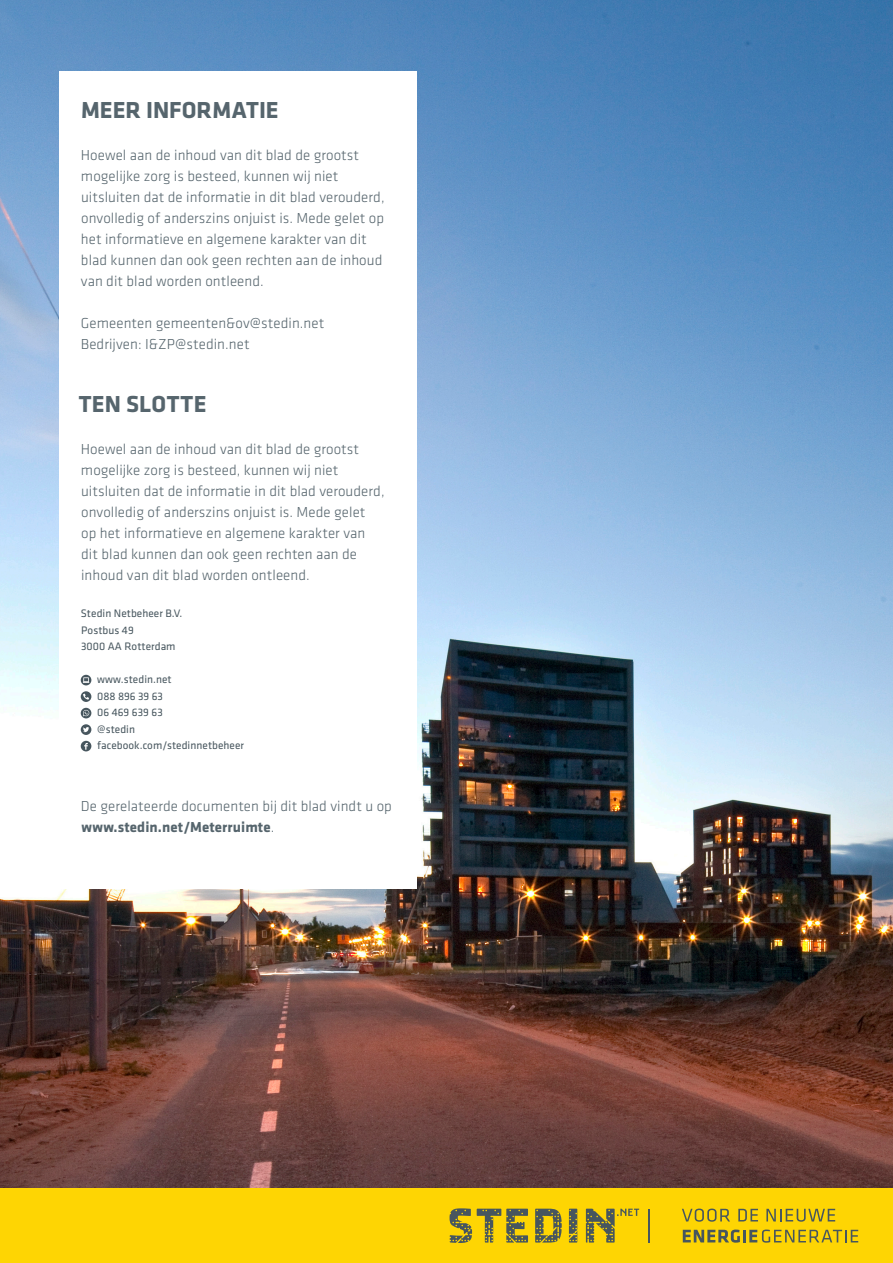
<style>
.page{position:relative;width:893px;height:1263px;background:#fff}
.page>*{position:absolute;margin:0;border:0;box-sizing:border-box;transform-origin:0 0}
.PARAGRAAFKOP{font:700 24px "Klavika";color:#56656d}
.PLATTE_TEKST{font:300 15px/21px "Klavika";letter-spacing:.005em;color:#56656d}
.PLATTETEKST_KADER{font:11.25px/16.5px "Klavika";letter-spacing:.005em;color:#47565e}
.s1{font-weight:700}
</style>
<div class="page">
<img style="left:0;top:0;width:893px;height:1188px">
<div style="left:59px;top:71px;width:358px;height:818px;background:#fff"></div>
<div style="left:81px;top:675px;width:10px;height:10px;background:#47565e;border-radius:50%"></div>
<svg style="left:83px;top:677px;width:6px;height:6px"></svg>
<div style="left:81px;top:691px;width:10px;height:11px;background:#47565e;border-radius:50%"></div>
<svg style="left:83px;top:694px;width:6px;height:6px"></svg>
<svg style="left:81px;top:708px;width:10px;height:10px"></svg>
<svg style="left:83px;top:710px;width:6px;height:6px"></svg>
<div style="left:81px;top:724px;width:10px;height:11px;background:#47565e;border-radius:50%"></div>
<svg style="left:83px;top:727px;width:6px;height:5px"></svg>
<div style="left:81px;top:741px;width:10px;height:10px;background:#47565e;border-radius:50%"></div>
<svg style="left:84px;top:743px;width:4px;height:7px"></svg>
<div style="left:0;top:1188px;width:893px;height:75px;background:#fed503"></div>
<svg style="left:569px;top:1209px;width:8px;height:33px"></svg>
<svg style="left:535px;top:1209px;width:27px;height:33px"></svg>
<svg style="left:450px;top:1208px;width:78px;height:35px"></svg>
<svg style="left:586px;top:1209px;width:53px;height:33px"></svg>
<svg style="left:682px;top:1208px;width:48px;height:14px"></svg>
<svg style="left:738px;top:1209px;width:20px;height:12px"></svg>
<svg style="left:766px;top:1209px;width:69px;height:13px"></svg>
<svg style="left:683px;top:1229px;width:175px;height:14px"></svg>
<hr style="left:648px;top:1209px;width:1px;height:33px;background:#47565e">
<p class="PARAGRAAFKOP" style="left:81px;top:97px;width:199px">MEER INFORMATIE</p>
<p class="PLATTE_TEKST" style="left:81px;top:145px;width:305px">Hoewel aan de inhoud van dit blad de grootst mogelijke zorg is besteed, kunnen wij niet uitsluiten dat de informatie in dit blad verouderd, onvolledig of anderszins onjuist is. Mede gelet op het informatieve en algemene karakter van dit blad kunnen dan ook geen rechten aan de inhoud van dit blad worden ontleend.</p>
<p class="PLATTE_TEKST" style="left:81px;top:313px;width:245px">Gemeenten gemeenten&amp;ov@stedin.net</p>
<p class="PLATTE_TEKST" style="left:81px;top:334px;width:170px">Bedrijven: I&amp;ZP@stedin.net</p>
<p class="PARAGRAAFKOP" style="left:79px;top:391px;width:129px">TEN SLOTTE</p>
<p class="PLATTE_TEKST" style="left:81px;top:439px;width:305px">Hoewel aan de inhoud van dit blad de grootst mogelijke zorg is besteed, kunnen wij niet uitsluiten dat de informatie in dit blad verouderd, onvolledig of anderszins onjuist is. Mede gelet<br>op het informatieve en algemene karakter van dit blad kunnen dan ook geen rechten aan de inhoud van dit blad worden ontleend.</p>
<p class="PLATTETEKST_KADER" style="left:81px;top:605px;width:103px">Stedin Netbeheer B.V.</p>
<p class="PLATTETEKST_KADER" style="left:81px;top:622px;width:54px">Postbus 49</p>
<p class="PLATTETEKST_KADER" style="left:81px;top:638px;width:96px">3000 AA Rotterdam</p>
<p class="PLATTETEKST_KADER" style="left:97px;top:671px;width:76px">www.stedin.net<br>088 896 39 63</p>
<p class="PLATTETEKST_KADER" style="left:97px;top:704px;width:67px">06 469 639 63 @stedin</p>
<p class="PLATTETEKST_KADER" style="left:97px;top:737px;width:148px">facebook.com/stedinnetbeheer</p>
<p class="PLATTE_TEKST" style="left:81px;top:796px;width:312px">De gerelateerde documenten bij dit blad vindt u op <span class="s1">www.stedin.net/Meterruimte</span>.</p>
</div>
